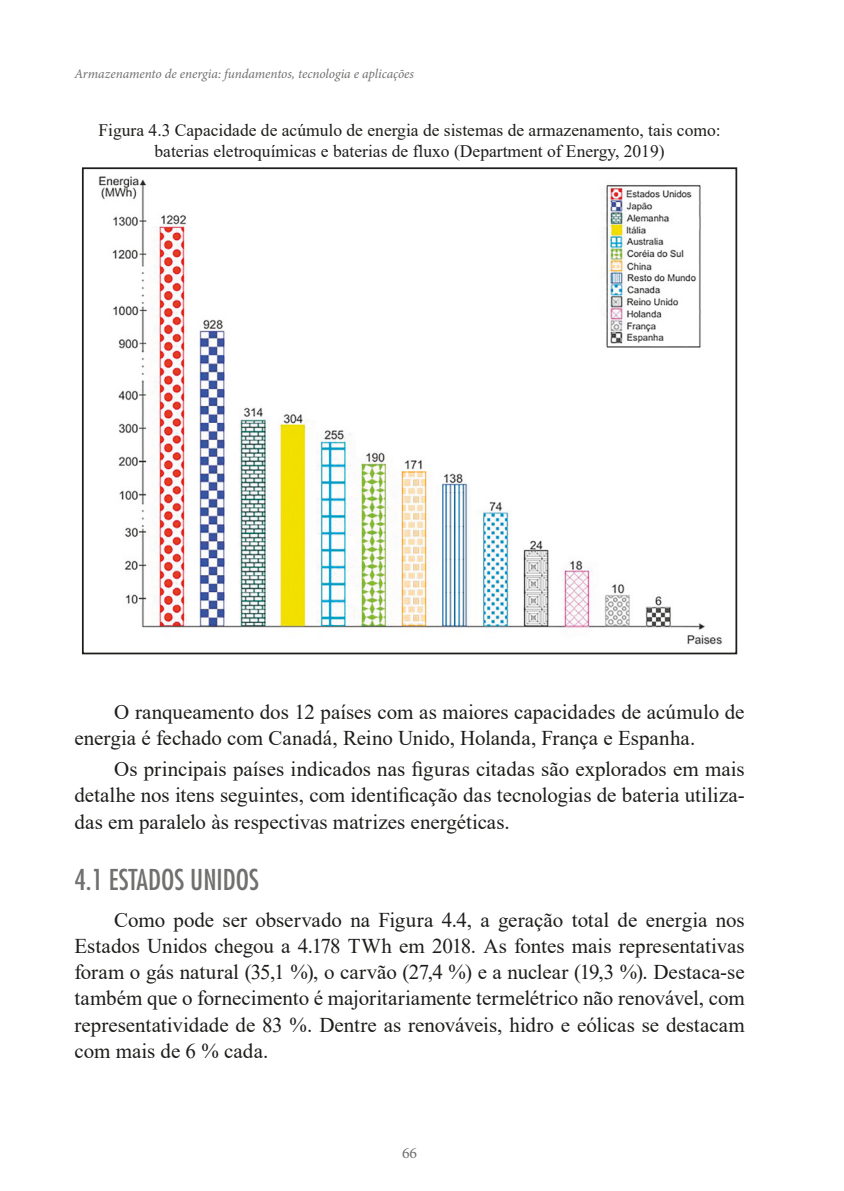
<style>
.page{position:relative;width:844px;height:1191px;background:#fff}
.page>*{position:absolute;margin:0;border:0;box-sizing:border-box;transform-origin:0 0}
.t1{font:condensed 28px "Futura Std";color:#70706f}
.t2{font:21px/26.2px "Times New Roman";color:#1d1d1b;text-align:justify}
.t3{font:17.5px/21px "Times New Roman";color:#1d1d1b;text-align:center}
.t4{font:15.75px "Minion Pro";color:#70706f}
.t5{font:italic 13.3px "Minion Pro";letter-spacing:-.005em;color:#70706f}
</style>
<div class="page">
<img style="left:98px;top:176px;width:625px;height:469px">
<div style="left:82px;top:167px;width:655px;height:487px;border:2px solid #1d1d1b"></div>
<p class="t5" style="left:74px;top:65px;width:341px">Armazenamento de energia: fundamentos, tecnologia e aplicações</p>
<p class="t3" style="left:98px;top:119px;width:623px">Figura 4.3 Capacidade de acúmulo de energia de sistemas de armazenamento, tais como: baterias eletroquímicas e baterias de fluxo (Department of Energy, 2019)</p>
<p class="t2" style="left:74px;top:697px;width:671px;text-indent:40px">O ranqueamento dos 12 países com as maiores capacidades de acúmulo de energia é fechado com Canadá, Reino Unido, Holanda, França e Espanha.</p>
<p class="t2" style="left:74px;top:755px;width:671px;text-indent:40px">Os principais países indicados nas figuras citadas são explorados em mais detalhe nos itens seguintes, com identificação das tecnologias de bateria utiliza&shy;das em paralelo às respectivas matrizes energéticas.</p>
<h1 class="t1" style="left:74px;top:863px;width:186px">4.1 ESTADOS UNIDOS</h1>
<p class="t2" style="left:74px;top:905px;width:671px;text-indent:40px">Como pode ser observado na Figura 4.4, a geração total de energia nos Estados Unidos chegou a 4.178 TWh em 2018. As fontes mais representativas foram o gás natural (35,1 %), o carvão (27,4 %) e a nuclear (19,3 %). Destaca-se também que o fornecimento é majoritariamente termelétrico não renovável, com representatividade de 83 %. Dentre as renováveis, hidro e eólicas se destacam com mais de 6 % cada.</p>
<p class="t4" style="left:402px;top:1142px;width:17px">66</p>
</div>
